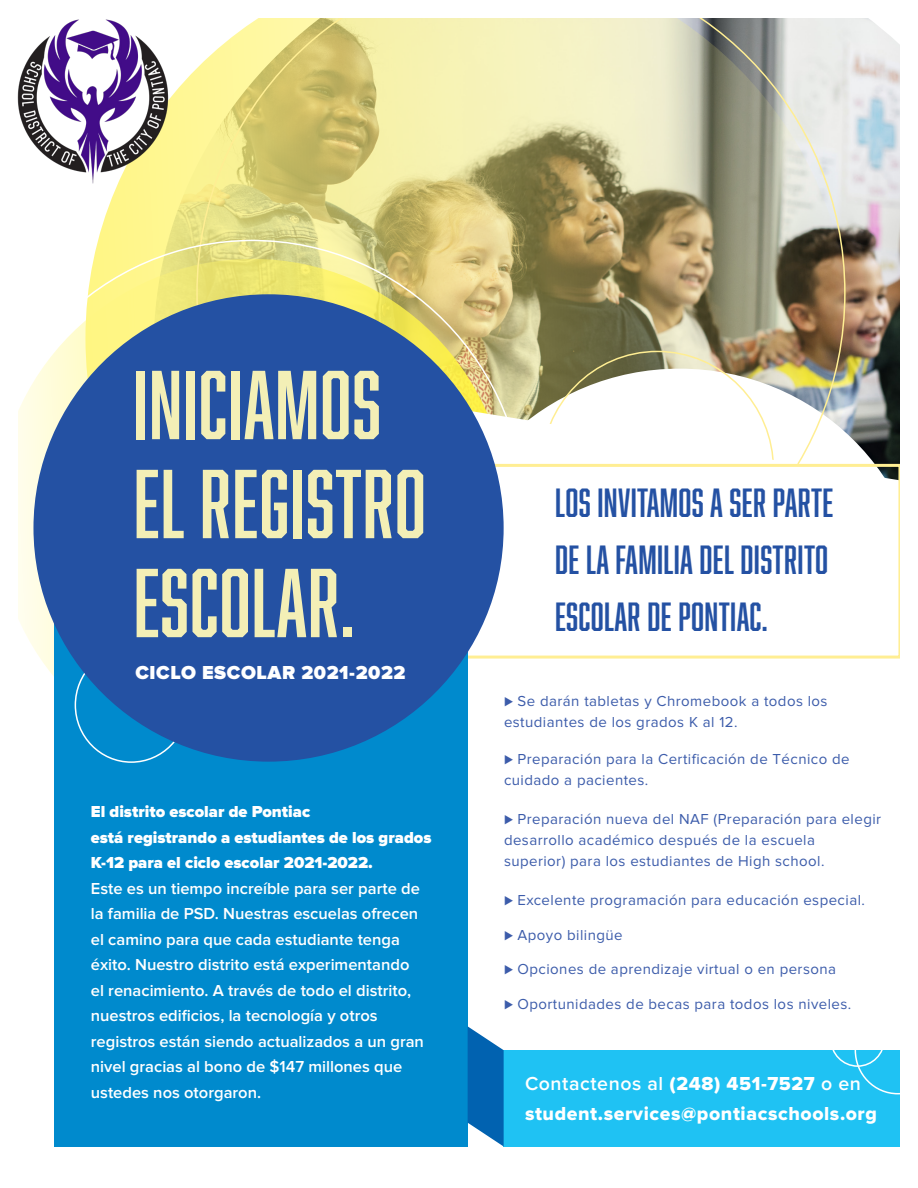
<style>
.page{position:relative;width:918px;height:1188px;background:#fff}
.page>*{position:absolute;margin:0;border:0;box-sizing:border-box;transform-origin:0 0}
.t1{font:90px "Abolition";letter-spacing:.01em;color:#f3efb6}
.t2{font:37.5px "Abolition";letter-spacing:.01em;color:#2451a3}
.t3{font:19.5px/30px "Proxima Nova Extrabld";letter-spacing:.03em;color:#fff}
.t4{font:900 19.5px "Proxima Nova";letter-spacing:.03em;color:#fff}
.t5{font:600 16.5px/25.5px "Proxima Nova";color:#fff}
.t6{font:900 16.5px/25.5px "Proxima Nova";color:#fff}
.t7{font:15px/21px "Proxima Nova";letter-spacing:.03em;color:#3c5caa}
.s1{font-family:"Proxima Nova Cond"}
.s2{font-family:"Proxima Nova";font-weight:600}
</style>
<div class="page">
<img style="left:850px;top:18px;width:50px;height:351px">
<img style="left:196px;top:18px;width:650px;height:375px">
<svg style="left:18px;top:240px;width:508px;height:436px"></svg>
<svg style="left:461px;top:393px;width:439px;height:283px"></svg>
<div style="left:389px;top:464px;width:512px;height:195px;border:3px solid #ffee93"></div>
<div style="left:54px;top:588px;width:414px;height:558px;background:#008acd"></div>
<div style="left:33px;top:294px;width:471px;height:468px;background:#2451a3;border-radius:50%"></div>
<img style="left:17px;top:19px;width:168px;height:174px">
<div style="left:504px;top:1050px;width:397px;height:96px;background:#1fc2f3"></div>
<svg style="left:468px;top:1026px;width:36px;height:120px"></svg>
<svg style="left:855px;top:1050px;width:46px;height:44px"></svg>
<div style="left:830px;top:1011px;width:55px;height:56px;border:2px solid #fff;border-radius:50%"></div>
<p class="t1" style="left:134px;top:353px;width:249px">INICIAMOS</p>
<p class="t1" style="left:134px;top:452px;width:294px">EL REGISTRO</p>
<p class="t1" style="left:134px;top:551px;width:222px">ESCOLAR.</p>
<p class="t4" style="left:135px;top:663px;width:272px">CICLO ESCOLAR 2021-2022</p>
<p class="t6" style="left:91px;top:800px;width:221px">El distrito escolar de Pontiac</p>
<p class="t6" style="left:91px;top:825px;width:342px">está registrando a estudiantes de los grados<br>K-12 para el ciclo escolar 2021-2022.</p>
<p class="t5" style="left:91px;top:876px;width:335px">Este es un tiempo increíble para ser parte de la familia de PSD. Nuestras escuelas ofrecen el camino para que cada estudiante tenga éxito. Nuestro distrito está experimentando el renacimiento. A través de todo el distrito, nuestros edificios, la tecnología y otros registros están siendo actualizados a un gran nivel gracias al bono de $147 millones que ustedes nos otorgaron.</p>
<p class="t2" style="left:555px;top:481px;width:280px">LOS INVITAMOS A SER PARTE</p>
<p class="t2" style="left:555px;top:538px;width:275px">DE LA FAMILIA DEL DISTRITO</p>
<p class="t2" style="left:555px;top:595px;width:214px">ESCOLAR DE PONTIAC.</p>
<p class="t7" style="left:504px;top:691px;width:325px"><span class="s1">⊲</span> Se darán tabletas y Chromebook a todos los estudiantes de los grados K al 12.</p>
<p class="t7" style="left:504px;top:750px;width:347px"><span class="s1">⊲</span> Preparación para la Certificación de Técnico de cuidado a pacientes.</p>
<p class="t7" style="left:504px;top:810px;width:379px"><span class="s1">⊲</span> Preparación nueva del NAF (Preparación para elegir desarrollo académico después de la escuela</p>
<p class="t7" style="left:504px;top:852px;width:322px">superior) para los estudiantes de High school.</p>
<p class="t7" style="left:504px;top:891px;width:363px"><span class="s1">⊲</span> Excelente programación para educación especial.</p>
<p class="t7" style="left:504px;top:925px;width:120px"><span class="s1">⊲</span> Apoyo bilingüe</p>
<p class="t7" style="left:504px;top:960px;width:334px"><span class="s1">⊲</span> Opciones de aprendizaje virtual o en persona</p>
<p class="t7" style="left:504px;top:994px;width:349px"><span class="s1">⊲</span> Oportunidades de becas para todos los niveles.</p>
<p class="t3" style="left:525px;top:1070px;width:354px"><span class="s2">Contactenos al</span> (248) 451-7527 <span class="s2">o en </span>student.services@pontiacschools.org</p>
</div>
